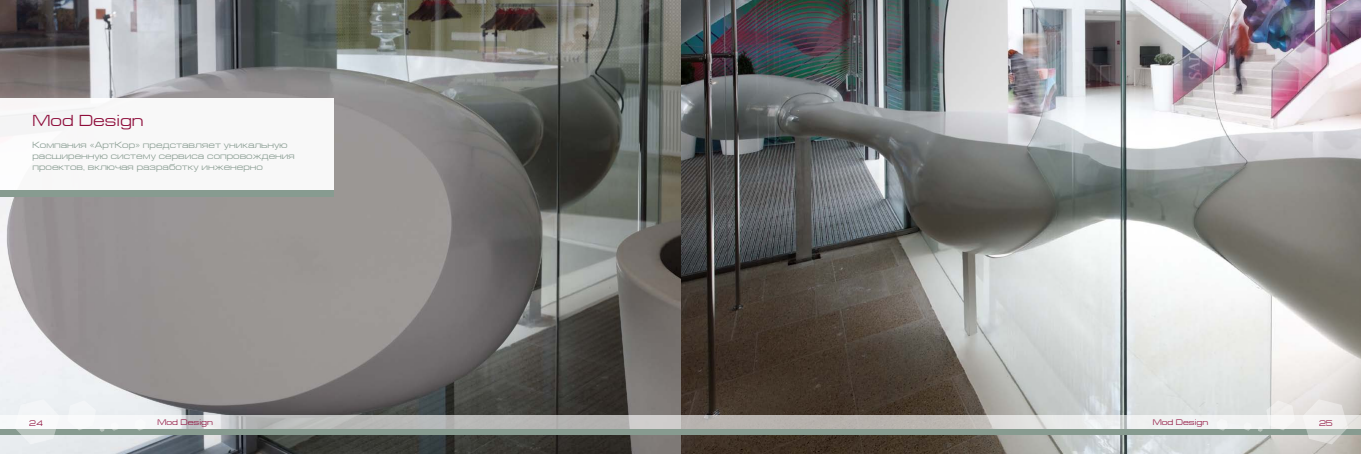
<style>
.page{position:relative;width:1361px;height:454px;background:#fff}
.page>*{position:absolute;margin:0;border:0;box-sizing:border-box;transform-origin:0 0}
.t1{font:16px "Europe Ext";color:#8e0c3a}
.t2{font:9px/10.8px "Europe Ext";color:#879b90}
.t3{font:8px "Europe Ext";color:#8e0c3a}
</style>
<div class="page">
<img style="left:0;top:0;width:1361px;height:454px">
<svg style="left:0;top:415px;width:1361px;height:14px"></svg>
<div style="left:0;top:429px;width:1361px;height:6px;background:#879b90"></div>
<svg style="left:134px;top:418px;width:12px;height:12px"></svg>
<svg style="left:111px;top:422px;width:8px;height:8px"></svg>
<svg style="left:67px;top:400px;width:38px;height:31px"></svg>
<svg style="left:14px;top:399px;width:46px;height:45px"></svg>
<div style="left:0;top:98px;width:333px;height:95px;background:#f8f8f8"></div>
<div style="left:0;top:191px;width:333px;height:6px;background:#879b90"></div>
<svg style="left:1216px;top:418px;width:12px;height:12px"></svg>
<svg style="left:1243px;top:422px;width:8px;height:8px"></svg>
<svg style="left:1257px;top:400px;width:38px;height:31px"></svg>
<svg style="left:1302px;top:399px;width:46px;height:45px"></svg>
<h1 class="t1" style="left:33px;top:112px;width:113px">Mod Design</h1>
<p class="t2" style="left:33px;top:140px;width:264px">Компания «АртКор» представляет уникальную расширенную систему сервиса сопровождения проектов, включая разработку инженерно</p>
<p class="t3" style="left:29px;top:418px;width:15px">24</p>
<p class="t3" style="left:157px;top:417px;width:57px">Mod Design</p>
<p class="t3" style="left:1153px;top:417px;width:57px">Mod Design</p>
<p class="t3" style="left:1319px;top:418px;width:15px">25</p>
</div>
